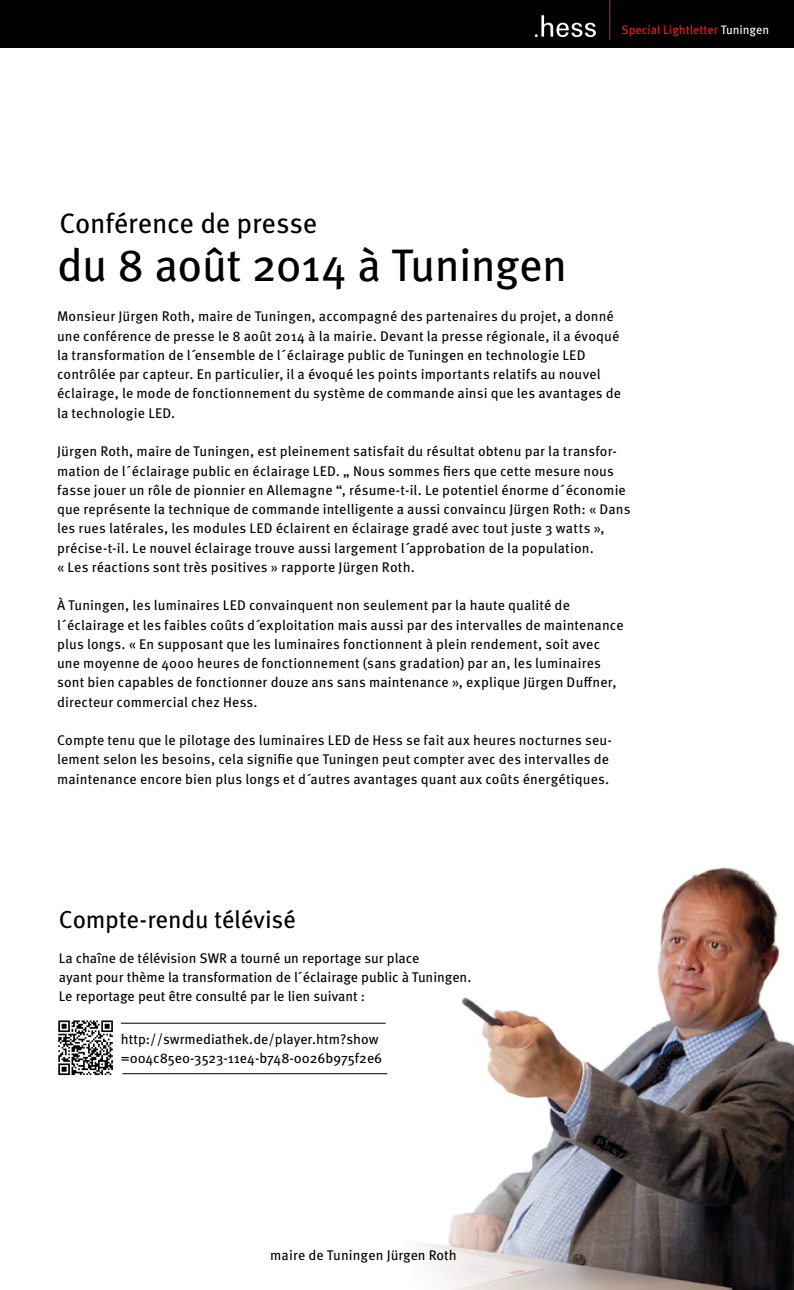
<style>
.page{position:relative;width:794px;height:1290px;background:#fff}
.page>*{position:absolute;margin:0;border:0;box-sizing:border-box;transform-origin:0 0}
.t1{font:45.5px "Meta Pro";letter-spacing:-.015em;color:#000}
.t2{font:28px "Meta Pro";letter-spacing:-.01em;color:#000}
.t3{font:24.5px "Meta Pro";letter-spacing:-.01em;color:#000}
.t4{font:14px/19.2px "Meta Pro";letter-spacing:.01em;color:#000}
.t5{font:12.25px "Meta Pro";color:#e42313}
.s1{color:#fff}
</style>
<div class="page">
<div style="left:0;top:0;width:794px;height:48px;background:#000"></div>
<svg style="left:535px;top:15px;width:61px;height:22px"></svg>
<hr style="left:609px;top:0;width:1px;height:40px;background:#e42313">
<img style="left:218px;top:867px;width:576px;height:423px">
<svg style="left:58px;top:1020px;width:55px;height:55px"></svg>
<hr style="left:121px;top:1023px;width:265px;height:1px;background:#000">
<hr style="left:122px;top:1073px;width:265px;height:1px;background:#000">
<p class="t5" style="left:621px;top:22px;width:149px">Special Lightletter <span class="s1">Tuningen</span></p>
<h2 class="t2" style="left:60px;top:206px;width:259px">Conférence de presse</h2>
<h1 class="t1" style="left:57px;top:237px;width:512px">du 8 août 2014 à Tuningen</h1>
<p class="t4" style="left:57px;top:307px;width:565px">Monsieur Jürgen Roth, maire de Tuningen, accompagné des partenaires du projet, a donné une conférence de presse le 8 août 2014 à la mairie. Devant la presse régionale, il a évoqué la transformation de l´ensemble de l´éclairage public de Tuningen en technologie LED contrôlée par capteur. En particulier, il a évoqué les points importants relatifs au nouvel éclairage, le mode de fonctionnement du système de commande ainsi que les avantages de la technologie LED.</p>
<p class="t4" style="left:57px;top:442px;width:575px">Jürgen Roth, maire de Tuningen, est pleinement satisfait du résultat obtenu par la transfor&shy;mation de l´éclairage public en éclairage LED. „ Nous sommes fiers que cette mesure nous fasse jouer un rôle de pionnier en Allemagne “, résume-t-il. Le potentiel énorme d´économie que représente la technique de commande intelligente a aussi convaincu Jürgen Roth: « Dans les rues latérales, les modules LED éclairent en éclairage gradé avec tout juste 3 watts », précise-t-il. Le nouvel éclairage trouve aussi largement l´approbation de la population.<br>« Les réactions sont très positives » rapporte Jürgen Roth.</p>
<p class="t4" style="left:57px;top:596px;width:568px">À Tuningen, les luminaires LED convainquent non seulement par la haute qualité de l´éclairage et les faibles coûts d´exploitation mais aussi par des intervalles de maintenance plus longs. « En supposant que les luminaires fonctionnent à plein rendement, soit avec une moyenne de 4000 heures de fonctionnement (sans gradation) par an, les luminaires sont bien capables de fonctionner douze ans sans maintenance », explique Jürgen Duffner, directeur commercial chez Hess.</p>
<p class="t4" style="left:57px;top:731px;width:556px">Compte tenu que le pilotage des luminaires LED de Hess se fait aux heures nocturnes seu&shy;lement selon les besoins, cela signifie que Tuningen peut compter avec des intervalles de maintenance encore bien plus longs et d´autres avantages quant aux coûts énergétiques.</p>
<h3 class="t3" style="left:59px;top:904px;width:238px">Compte-rendu télévisé</h3>
<p class="t4" style="left:59px;top:948px;width:414px">La chaîne de télévision SWR a tourné un reportage sur place<br>ayant pour thème la transformation de l´éclairage public à Tuningen.<br>Le reportage peut être consulté par le lien suivant :</p>
<p class="t4" style="left:121px;top:1030px;width:263px">http://swrmediathek.de/player.htm?show =004c85e0-3523-11e4-b748-0026b975f2e6</p>
<p class="t4" style="left:270px;top:1246px;width:188px">maire de Tuningen Jürgen Roth</p>
</div>
